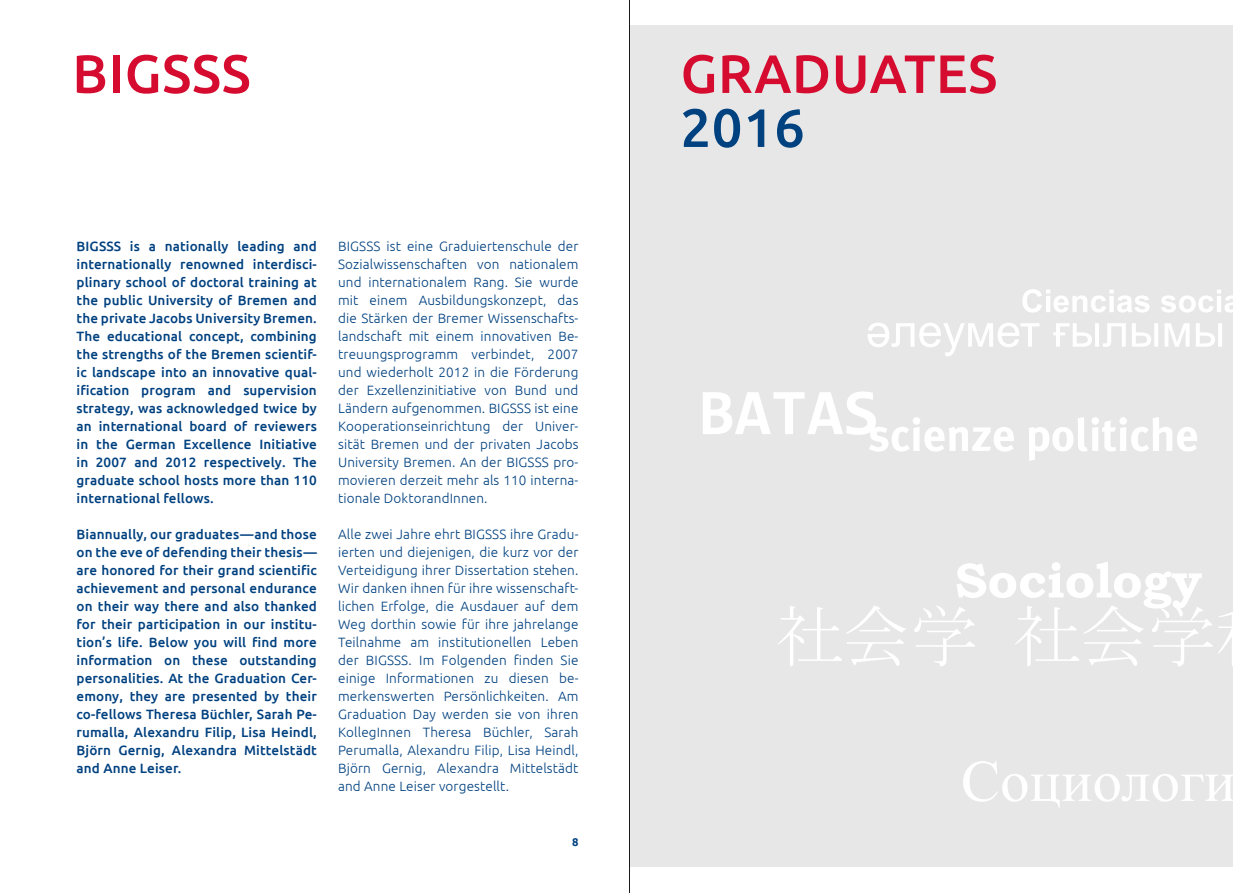
<style>
.page{position:relative;width:1259px;height:893px;background:#fff}
.page>*{position:absolute;margin:0;border:0;box-sizing:border-box;transform-origin:0 0}
.t1{font:500 54px "Ubuntu";letter-spacing:.01em;color:#d50c2f}
.t2{font:500 54px "Ubuntu";color:#004180}
.t3{font:300 13.5px/18px "Ubuntu";letter-spacing:.01em;color:#004180;text-align:justify}
.t4{font:500 13.5px/18px "Ubuntu";letter-spacing:.01em;color:#004180;text-align:justify}
.t5{font:700 11.25px "Ubuntu";color:#004180}
</style>
<div class="page">
<div style="left:629px;top:26px;width:604px;height:841px;background:#e7e7e7"></div>
<svg style="left:1022px;top:289px;width:127px;height:24px"></svg>
<svg style="left:1161px;top:290px;width:72px;height:23px"></svg>
<svg style="left:963px;top:761px;width:270px;height:47px"></svg>
<svg style="left:778px;top:562px;width:455px;height:104px"></svg>
<svg style="left:868px;top:323px;width:171px;height:33px"></svg>
<svg style="left:1053px;top:323px;width:72px;height:24px"></svg>
<svg style="left:1132px;top:323px;width:26px;height:24px"></svg>
<svg style="left:1165px;top:323px;width:24px;height:24px"></svg>
<svg style="left:1196px;top:323px;width:26px;height:24px"></svg>
<svg style="left:703px;top:391px;width:311px;height:61px"></svg>
<svg style="left:1029px;top:417px;width:168px;height:44px"></svg>
<hr style="left:629px;top:0;width:1px;height:893px;background:#1a1a18">
<h1 class="t1" style="left:72px;top:40px;width:180px">BIGSSS</h1>
<p class="t4" style="left:77px;top:237px;width:242px">BIGSSS is a nationally leading and internationally renowned interdisci&shy;plinary school of doctoral training at the public University of Bremen and the private Jacobs University Bremen.<br>The educational concept, combining the strengths of the Bremen scientif&shy;ic landscape into an innovative qual&shy;ification program and supervision strategy, was acknowledged twice by an international board of reviewers in the German Excellence Initiative in 2007 and 2012 respectively. The graduate school hosts more than 110 international fellows.</p>
<p class="t4" style="left:77px;top:525px;width:242px">Biannually, our graduates—and those on the eve of defending their thesis— are honored for their grand scientific achievement and personal endurance on their way there and also thanked for their participation in our institu&shy;tion’s life. Below you will find more information on these outstanding personalities. At the Graduation Cer&shy;emony, they are presented by their co-fellows Theresa Büchler, Sarah Pe&shy;rumalla, Alexandru Filip, Lisa Heindl, Björn Gernig, Alexandra Mittelstädt and Anne Leiser.</p>
<p class="t3" style="left:338px;top:237px;width:242px">BIGSSS ist eine Graduiertenschule der Sozialwissenschaften von nationalem und internationalem Rang. Sie wurde mit einem Ausbildungskonzept, das die Stärken der Bremer Wissenschafts&shy;landschaft mit einem innovativen Be&shy;treuungsprogramm verbindet, 2007 und wiederholt 2012 in die Förderung der Exzellenzinitiative von Bund und Ländern aufgenommen. BIGSSS ist eine Kooperationseinrichtung der Univer&shy;sität Bremen und der privaten Jacobs University Bremen. An der BIGSSS pro&shy;movieren derzeit mehr als 110 interna&shy;tionale DoktorandInnen.</p>
<p class="t3" style="left:338px;top:525px;width:242px">Alle zwei Jahre ehrt BIGSSS ihre Gradu&shy;ierten und diejenigen, die kurz vor der Verteidigung ihrer Dissertation stehen.<br>Wir danken ihnen für ihre wissenschaft&shy;lichen Erfolge, die Ausdauer auf dem Weg dorthin sowie für ihre jahrelange Teilnahme am institutionellen Leben der BIGSSS. Im Folgenden finden Sie einige Informationen zu diesen be&shy;merkenswerten Persönlichkeiten. Am Graduation Day werden sie von ihren KollegInnen Theresa Büchler, Sarah Perumalla, Alexandru Filip, Lisa Heindl, Björn Gernig, Alexandra Mittelstädt and Anne Leiser vorgestellt.</p>
<p class="t5" style="left:572px;top:835px;width:8px">8</p>
<h1 class="t1" style="left:680px;top:40px;width:318px">GRADUATES</h1>
<h1 class="t2" style="left:680px;top:94px;width:126px">2016</h1>
</div>
